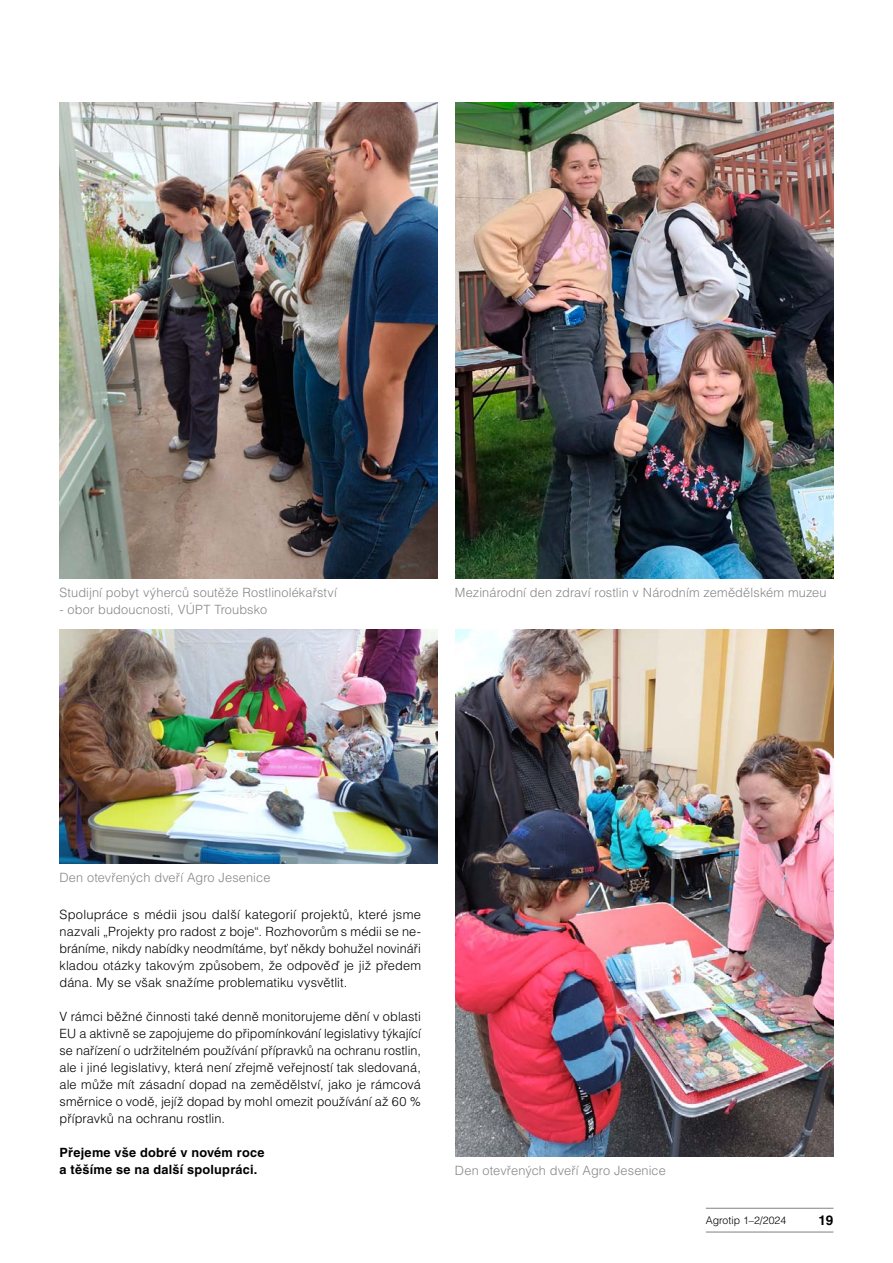
<style>
.page{position:relative;width:893px;height:1263px;background:#fff}
.page>*{position:absolute;margin:0;border:0;box-sizing:border-box;transform-origin:0 0}
.t1{font:700 13.5px "Helvetica CE";color:#000}
.t2{font:300 12.75px/17px "Helvetica CE";letter-spacing:.01em;color:#000;text-align:justify}
.t3{font:300 12.75px "Helvetica CE";letter-spacing:.01em;color:#878787}
.t4{font:700 12.75px/17px "Helvetica CE";letter-spacing:.02em;color:#000}
.t5{font:300 10.5px "Helvetica CE";color:#000}
</style>
<div class="page">
<img style="left:60px;top:102px;width:378px;height:476px">
<img style="left:455px;top:629px;width:378px;height:528px">
<img style="left:60px;top:629px;width:378px;height:234px">
<img style="left:455px;top:102px;width:378px;height:476px">
<hr style="left:706px;top:1208px;width:127px;height:1px;background:#878787">
<hr style="left:706px;top:1231px;width:127px;height:1px;background:#878787">
<p class="t3" style="left:60px;top:585px;width:279px">Studijní pobyt výherců soutěže Rostlinolékařství</p>
<p class="t3" style="left:60px;top:602px;width:209px">- obor budoucnosti, VÚPT Troubsko</p>
<p class="t3" style="left:455px;top:585px;width:373px">Mezinárodní den zdraví rostlin v Národním zemědělském muzeu</p>
<p class="t3" style="left:60px;top:870px;width:212px">Den otevřených dveří Agro Jesenice</p>
<p class="t2" style="left:60px;top:905px;width:363px">Spolupráce s médii jsou další kategorií projektů, které jsme nazvali „Projekty pro radost z boje“. Rozhovorům s médii se ne&shy;bráníme, nikdy nabídky neodmítáme, byť někdy bohužel novináři kladou otázky takovým způsobem, že odpověď je již předem dána. My se však snažíme problematiku vysvětlit.</p>
<p class="t2" style="left:60px;top:1008px;width:363px">V rámci běžné činnosti také denně monitorujeme dění v oblasti EU a aktivně se zapojujeme do připomínkování legislativy týkající se nařízení o udržitelném používání přípravků na ochranu rostlin, ale i jiné legislativy, která není zřejmě veřejností tak sledovaná, ale může mít zásadní dopad na zemědělství, jako je rámcová směrnice o vodě, jejíž dopad by mohl omezit používání až 60 % přípravků na ochranu rostlin.</p>
<p class="t4" style="left:60px;top:1144px;width:206px">Přejeme vše dobré v novém roce a těšíme se na další spolupráci.</p>
<p class="t3" style="left:455px;top:1163px;width:212px">Den otevřených dveří Agro Jesenice</p>
<p class="t5" style="left:706px;top:1214px;width:82px">Agrotip 1–2/2024</p>
<p class="t1" style="left:818px;top:1212px;width:17px">19</p>
</div>
